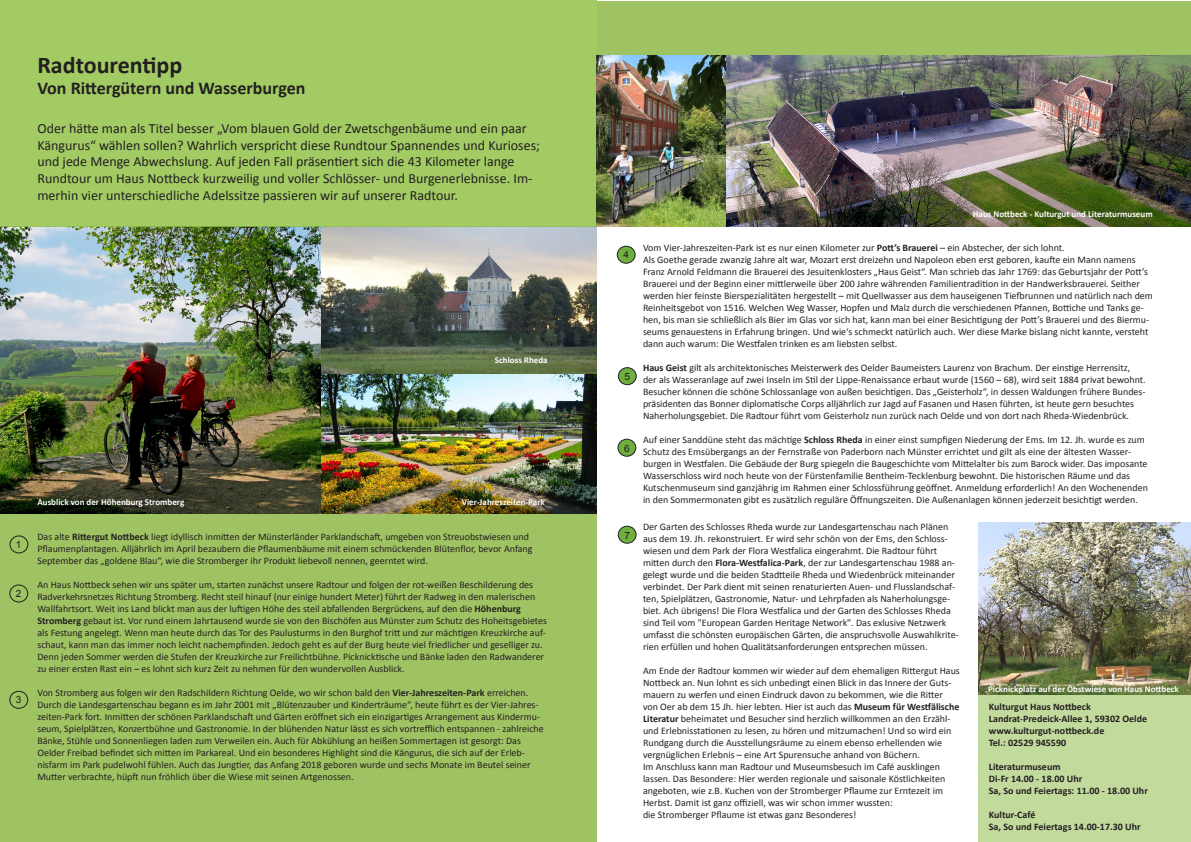
<style>
.page{position:relative;width:1191px;height:842px;background:#fff}
.page>*{position:absolute;margin:0;border:0;box-sizing:border-box;transform-origin:0 0}
.t1{font:700 24px "Calibri";color:#231f20}
.t2{font:700 18px "Calibri";color:#231f20}
.t3{font:14px/16.8px "Calibri";color:#231f20}
.t4{font:10px/12px "Calibri";color:#231f20}
.t5{font:700 10px "Calibri";color:#231f20}
.t6{font:10px "Arial";color:#231f20}
.t7{font:700 9px "Calibri";color:#fcfcfc}
.s1{font-weight:700}
</style>
<div class="page">
<div style="left:0;top:513px;width:597px;height:329px;background:#9fc362"></div>
<img style="left:0;top:227px;width:597px;height:286px">
<div style="left:0;top:0;width:597px;height:227px;background:#a3cb64"></div>
<div style="left:597px;top:1px;width:594px;height:54px;background:#9fc362"></div>
<div style="left:978px;top:523px;width:213px;height:319px;background:#c3da9d"></div>
<img style="left:978px;top:523px;width:213px;height:172px">
<img style="left:597px;top:55px;width:594px;height:172px">
<div style="left:618px;top:439px;width:18px;height:17px;background:#6eaf40;border-radius:50%"></div>
<div style="left:617px;top:439px;width:19px;height:18px;border:1px solid #231f20;border-radius:50%"></div>
<div style="left:618px;top:526px;width:18px;height:17px;background:#6eaf40;border-radius:50%"></div>
<div style="left:618px;top:526px;width:18px;height:18px;border:1px solid #231f20;border-radius:50%"></div>
<div style="left:617px;top:246px;width:18px;height:17px;background:#6eaf40;border-radius:50%"></div>
<div style="left:617px;top:246px;width:18px;height:18px;border:1px solid #231f20;border-radius:50%"></div>
<div style="left:618px;top:368px;width:18px;height:17px;background:#6eaf40;border-radius:50%"></div>
<div style="left:618px;top:367px;width:19px;height:18px;border:1px solid #231f20;border-radius:50%"></div>
<div style="left:9px;top:584px;width:19px;height:18px;border:1px solid #231f20;border-radius:50%"></div>
<div style="left:9px;top:691px;width:19px;height:18px;border:1px solid #231f20;border-radius:50%"></div>
<div style="left:9px;top:535px;width:19px;height:18px;border:1px solid #231f20;border-radius:50%"></div>
<p class="t1" style="left:37px;top:49px;width:146px">Radtourentipp</p>
<p class="t2" style="left:37px;top:77px;width:269px">Von Rittergütern und Wasserburgen</p>
<p class="t3" style="left:37px;top:120px;width:504px">Oder hätte man als Titel besser „Vom blauen Gold der Zwetschgenbäume und ein paar Kängurus“ wählen sollen? Wahrlich verspricht diese Rundtour Spannendes und Kurioses; und jede Menge Abwechslung. Auf jeden Fall präsentiert sich die 43 Kilometer lange Rundtour um Haus Nottbeck kurzweilig und voller Schlösser- und Burgenerlebnisse. Im&shy;merhin vier unterschiedliche Adelssitze passieren wir auf unserer Radtour.</p>
<p class="t7" style="left:495px;top:355px;width:54px">Schloss Rheda</p>
<p class="t6" style="left:16px;top:538px;width:7px">1</p>
<p class="t6" style="left:16px;top:587px;width:7px">2</p>
<p class="t6" style="left:16px;top:693px;width:7px">3</p>
<p class="t7" style="left:37px;top:497px;width:148px">Ausblick von der Höhenburg Stromberg</p>
<p class="t7" style="left:462px;top:497px;width:85px">Vier-Jahreszeiten-Park</p>
<p class="t4" style="left:37px;top:531px;width:497px">Das alte <span class="s1">Rittergut Nottbeck</span> liegt idyllisch inmitten der Münsterländer Parklandschaft, umgeben von Streuobstwiesen und<br>Pflaumenplantagen. Alljährlich im April bezaubern die Pflaumenbäume mit einem schmückenden Blütenflor, bevor Anfang<br>September das „goldene Blau“, wie die Stromberger ihr Produkt liebevoll nennen, geerntet wird.</p>
<p class="t4" style="left:37px;top:579px;width:511px">An Haus Nottbeck sehen wir uns später um, starten zunächst unsere Radtour und folgen der rot-weißen Beschilderung des Radverkehrsnetzes Richtung Stromberg. Recht steil hinauf (nur einige hundert Meter) führt der Radweg in den malerischen Wallfahrtsort. Weit ins Land blickt man aus der luftigen Höhe des steil abfallenden Bergrückens, auf den die <span class="s1">Höhenburg Stromberg</span> gebaut ist. Vor rund einem Jahrtausend wurde sie von den Bischöfen aus Münster zum Schutz des Hoheitsgebietes als Festung angelegt. Wenn man heute durch das Tor des Paulusturms in den Burghof tritt und zur mächtigen Kreuzkirche auf&shy;schaut, kann man das immer noch leicht nachempfinden. Jedoch geht es auf der Burg heute viel friedlicher und geselliger zu.<br>Denn jeden Sommer werden die Stufen der Kreuzkirche zur Freilichtbühne. Picknicktische und Bänke laden den Radwanderer zu einer ersten Rast ein – es lohnt sich kurz Zeit zu nehmen für den wundervollen Ausblick.</p>
<p class="t4" style="left:37px;top:687px;width:492px">Von Stromberg aus folgen wir den Radschildern Richtung Oelde, wo wir schon bald den <span class="s1">Vier-Jahreszeiten-Park</span> erreichen.</p>
<p class="t4" style="left:37px;top:699px;width:508px">Durch die Landesgartenschau begann es im Jahr 2001 mit „Blütenzauber und Kinderträume“, heute führt es der Vier-Jahres&shy;zeiten-Park fort. Inmitten der schönen Parklandschaft und Gärten eröffnet sich ein einzigartiges Arrangement aus Kindermu&shy;seum, Spielplätzen, Konzertbühne und Gastronomie. In der blühenden Natur lässt es sich vortrefflich entspannen - zahlreiche Bänke, Stühle und Sonnenliegen laden zum Verweilen ein. Auch für Abkühlung an heißen Sommertagen ist gesorgt: Das Oelder Freibad befindet sich mitten im Parkareal. Und ein besonderes Highlight sind die Kängurus, die sich auf der Erleb&shy;nisfarm im Park pudelwohl fühlen. Auch das Jungtier, das Anfang 2018 geboren wurde und sechs Monate im Beutel seiner Mutter verbrachte, hüpft nun fröhlich über die Wiese mit seinen Artgenossen.</p>
<p class="t6" style="left:623px;top:248px;width:7px">4</p>
<p class="t6" style="left:624px;top:370px;width:7px">5</p>
<p class="t6" style="left:624px;top:442px;width:7px">6</p>
<p class="t6" style="left:624px;top:529px;width:7px">7</p>
<p class="t7" style="left:973px;top:208px;width:181px">Haus Nottbeck - Kulturgut und Literaturmuseum</p>
<p class="t4" style="left:643px;top:241px;width:423px">Vom Vier-Jahreszeiten-Park ist es nur einen Kilometer zur <span class="s1">Pott’s Brauerei</span> – ein Abstecher, der sich lohnt.</p>
<p class="t4" style="left:643px;top:253px;width:511px">Als Goethe gerade zwanzig Jahre alt war, Mozart erst dreizehn und Napoleon eben erst geboren, kaufte ein Mann namens Franz Arnold Feldmann die Brauerei des Jesuitenklosters „Haus Geist“. Man schrieb das Jahr 1769: das Geburtsjahr der Pott’s Brauerei und der Beginn einer mittlerweile über 200 Jahre währenden Familientradition in der Handwerksbrauerei. Seither werden hier feinste Bierspezialitäten hergestellt – mit Quellwasser aus dem hauseigenen Tiefbrunnen und natürlich nach dem Reinheitsgebot von 1516. Welchen Weg Wasser, Hopfen und Malz durch die verschiedenen Pfannen, Bottiche und Tanks ge&shy;hen, bis man sie schließlich als Bier im Glas vor sich hat, kann man bei einer Besichtigung der Pott’s Brauerei und des Biermu&shy;seums genauestens in Erfahrung bringen. Und wie‘s schmeckt natürlich auch. Wer diese Marke bislang nicht kannte, versteht dann auch warum: Die Westfalen trinken es am liebsten selbst.</p>
<p class="t4" style="left:643px;top:361px;width:504px"><span class="s1">Haus Geist</span> gilt als architektonisches Meisterwerk des Oelder Baumeisters Laurenz von Brachum. Der einstige Herrensitz, der als Wasseranlage auf zwei Inseln im Stil der Lippe-Renaissance erbaut wurde (1560 – 68), wird seit 1884 privat bewohnt.<br>Besucher können die schöne Schlossanlage von außen besichtigen. Das „Geisterholz“, in dessen Waldungen frühere Bundes&shy;präsidenten das Bonner diplomatische Corps alljährlich zur Jagd auf Fasanen und Hasen führten, ist heute gern besuchtes Naherholungsgebiet. Die Radtour führt vom Geisterholz nun zurück nach Oelde und von dort nach Rheda-Wiedenbrück.</p>
<p class="t4" style="left:643px;top:433px;width:506px">Auf einer Sanddüne steht das mächtige <span class="s1">Schloss Rheda</span> in einer einst sumpfigen Niederung der Ems. Im 12. Jh. wurde es zum Schutz des Emsübergangs an der Fernstraße von Paderborn nach Münster errichtet und gilt als eine der ältesten Wasser&shy;burgen in Westfalen. Die Gebäude der Burg spiegeln die Baugeschichte vom Mittelalter bis zum Barock wider. Das imposante Wasserschloss wird noch heute von der Fürstenfamilie Bentheim-Tecklenburg bewohnt. Die historischen Räume und das Kutschenmuseum sind ganzjährig im Rahmen einer Schlossführung geöffnet. Anmeldung erforderlich! An den Wochenenden in den Sommermonaten gibt es zusätzlich reguläre Öffnungszeiten. Die Außenanlagen können jederzeit besichtigt werden.</p>
<p class="t4" style="left:643px;top:521px;width:317px">Der Garten des Schlosses Rheda wurde zur Landesgartenschau nach Plänen aus dem 19. Jh. rekonstruiert. Er wird sehr schön von der Ems, den Schloss&shy;wiesen und dem Park der Flora Westfalica eingerahmt. Die Radtour führt mitten durch den <span class="s1">Flora-Westfalica-Park</span>, der zur Landesgartenschau 1988 an&shy;gelegt wurde und die beiden Stadtteile Rheda und Wiedenbrück miteinander verbindet. Der Park dient mit seinen renaturierten Auen- und Flusslandschaf&shy;ten, Spielplätzen, Gastronomie, Natur- und Lehrpfaden als Naherholungsge&shy;biet. Ach übrigens! Die Flora Westfalica und der Garten des Schlosses Rheda sind Teil vom "European Garden Heritage Network". Das exlusive Netzwerk umfasst die schönsten europäischen Gärten, die anspruchsvolle Auswahlkrite&shy;rien erfüllen und hohen Qualitätsanforderungen entsprechen müssen.</p>
<p class="t4" style="left:643px;top:665px;width:318px">Am Ende der Radtour kommen wir wieder auf dem ehemaligen Rittergut Haus Nottbeck an. Nun lohnt es sich unbedingt einen Blick in das Innere der Guts&shy;mauern zu werfen und einen Eindruck davon zu bekommen, wie die Ritter von Oer ab dem 15 Jh. hier lebten. Hier ist auch das <span class="s1">Museum für Westfälische Literatur</span> beheimatet und Besucher sind herzlich willkommen an den Erzähl&shy;und Erlebnisstationen zu lesen, zu hören und mitzumachen! Und so wird ein Rundgang durch die Ausstellungsräume zu einem ebenso erhellenden wie vergnüglichen Erlebnis – eine Art Spurensuche anhand von Büchern.</p>
<p class="t4" style="left:643px;top:761px;width:304px">Im Anschluss kann man Radtour und Museumsbesuch im Café ausklingen lassen. Das Besondere: Hier werden regionale und saisonale Köstlichkeiten angeboten, wie z.B. Kuchen von der Stromberger Pflaume zur Erntezeit im Herbst. Damit ist ganz offiziell, was wir schon immer wussten:</p>
<p class="t4" style="left:643px;top:809px;width:215px">die Stromberger Pflaume ist etwas ganz Besonderes!</p>
<p class="t7" style="left:988px;top:683px;width:192px">Picknickplatz auf der Obstwiese von Haus Nottbeck</p>
<p class="t5" style="left:988px;top:700px;width:104px">Kulturgut Haus Nottbeck</p>
<p class="t5" style="left:988px;top:712px;width:160px">Landrat-Predeick-Allee 1, 59302 Oelde</p>
<p class="t5" style="left:988px;top:724px;width:117px">www.kulturgut-nottbeck.de</p>
<p class="t5" style="left:988px;top:736px;width:79px">Tel.: 02529 945590</p>
<p class="t5" style="left:988px;top:760px;width:73px">Literaturmuseum</p>
<p class="t5" style="left:988px;top:772px;width:95px">Di-Fr 14.00 - 18.00 Uhr</p>
<p class="t5" style="left:988px;top:784px;width:160px">Sa, So und Feiertags: 11.00 - 18.00 Uhr</p>
<p class="t5" style="left:988px;top:808px;width:48px">Kultur-Café</p>
<p class="t5" style="left:988px;top:820px;width:153px">Sa, So und Feiertags 14.00-17.30 Uhr</p>
</div>
